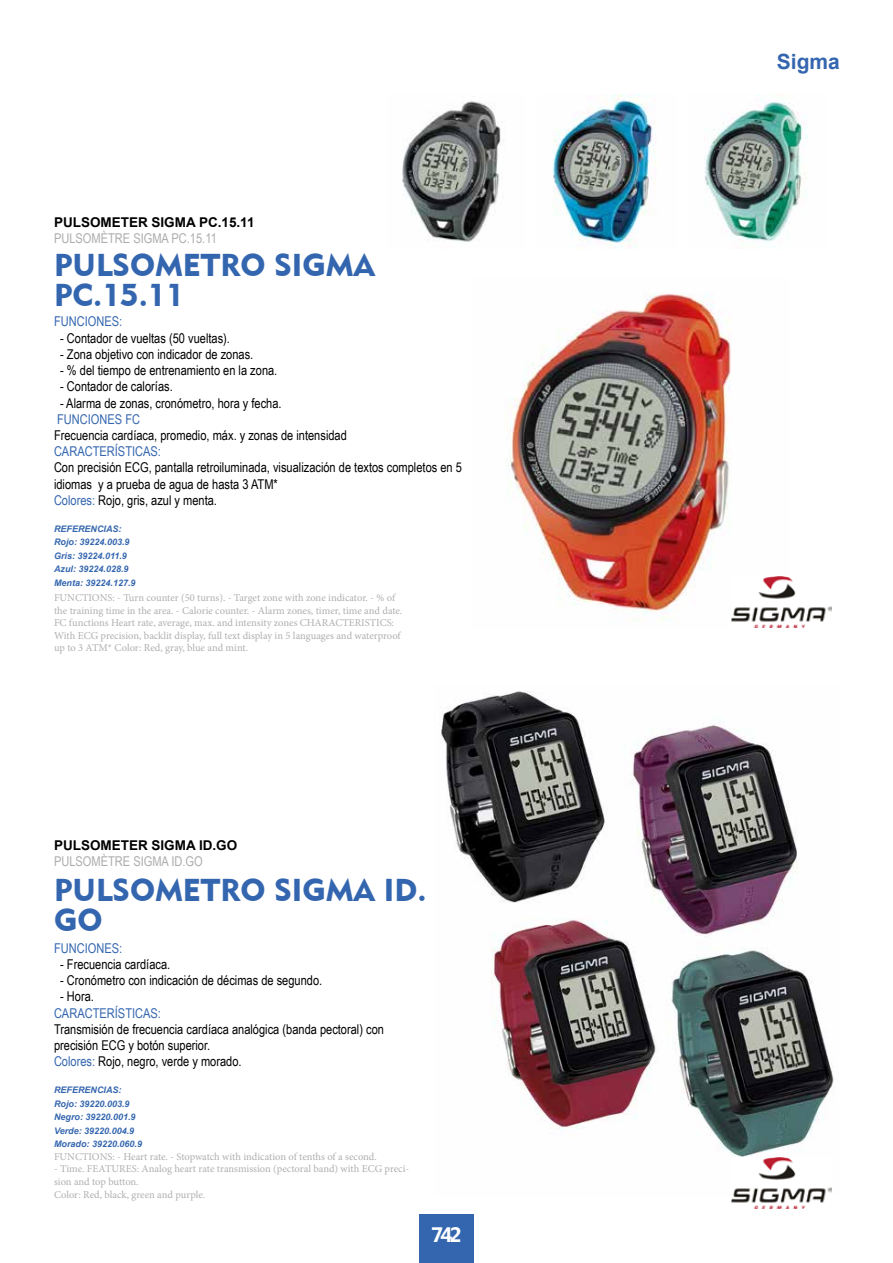
<style>
.page{position:relative;width:893px;height:1263px;background:#fff}
.page>*{position:absolute;margin:0;border:0;box-sizing:border-box;transform-origin:0 0}
.t1{font:31.5px/30px "Geometric 415 BT Black A";color:#3466af}
.t2{font:700 21px "Arial";color:#3466af}
.t3{font:700 21px "Microsoft Phags Pa";color:#fff}
.t4{font:13.5px/16.2px "Arial Narrow";color:#000}
.t5{font:13.5px "Arial Narrow";color:#3466af}
.t6{font:700 13.5px "Arial";color:#000}
.t7{font:13.5px "Arial Narrow";color:#acacac}
.t8{font:10.5px/12.6px "Minion Pro";color:#b1aeae}
.t9{font:italic 700 9px/13.5px "Arial";color:#3466af}
.s1{color:#3466af}
</style>
<div class="page">
<div style="left:419px;top:1214px;width:55px;height:49px;background:#3466af"></div>
<img style="left:440px;top:691px;width:394px;height:502px">
<img style="left:731px;top:1157px;width:100px;height:52px">
<img style="left:506px;top:293px;width:225px;height:329px">
<img style="left:704px;top:101px;width:104px;height:141px">
<img style="left:552px;top:95px;width:104px;height:154px">
<img style="left:402px;top:101px;width:102px;height:141px">
<img style="left:731px;top:576px;width:100px;height:52px">
<p class="t6" style="left:54px;top:213px;width:202px">PULSOMETER SIGMA PC.15.11</p>
<p class="t7" style="left:54px;top:228px;width:164px">PULSOMÈTRE SIGMA PC.15.11</p>
<h1 class="t1" style="left:54px;top:250px;width:322px">PULSOMETRO SIGMA<br>PC.15.11</h1>
<p class="t5" style="left:54px;top:312px;width:70px">FUNCIONES:</p>
<p class="t4" style="left:60px;top:329px;width:171px">- Contador de vueltas (50 vueltas).</p>
<p class="t4" style="left:60px;top:345px;width:195px">- Zona objetivo con indicador de zonas.</p>
<p class="t4" style="left:60px;top:362px;width:219px">- % del tiempo de entrenamiento en la zona.</p>
<p class="t4" style="left:60px;top:378px;width:114px">- Contador de calorías.</p>
<p class="t4" style="left:60px;top:394px;width:223px">- Alarma de zonas, cronómetro, hora y fecha.</p>
<p class="t5" style="left:57px;top:409px;width:85px">FUNCIONES FC</p>
<p class="t4" style="left:54px;top:426px;width:294px">Frecuencia cardíaca, promedio, máx. y zonas de intensidad</p>
<p class="t5" style="left:54px;top:441px;width:109px">CARACTERÍSTICAS:</p>
<p class="t4" style="left:54px;top:459px;width:409px">Con precisión ECG, pantalla retroiluminada, visualización de textos completos en 5 idiomas y a prueba de agua de hasta 3 ATM*<br><span class="s1">Colores:</span> Rojo, gris, azul y menta.</p>
<p class="t9" style="left:54px;top:522px;width:83px">REFERENCIAS:<br>Rojo: 39224.003.9<br>Gris: 39224.011.9<br>Azul: 39224.028.9<br>Menta: 39224.127.9</p>
<p class="t8" style="left:54px;top:591px;width:350px">FUNCTIONS: - Turn counter (50 turns). - Target zone with zone indicator. - % of the training time in the area. - Calorie counter. - Alarm zones, timer, time and date.<br>FC functions Heart rate, average, max. and intensity zones CHARACTERISTICS:<br>With ECG precision, backlit display, full text display in 5 languages and waterproof up to 3 ATM* Color: Red, gray, blue and mint.</p>
<p class="t6" style="left:54px;top:836px;width:185px">PULSOMETER SIGMA ID.GO</p>
<p class="t7" style="left:54px;top:851px;width:150px">PULSOMÈTRE SIGMA ID.GO</p>
<h1 class="t1" style="left:54px;top:874px;width:374px">PULSOMETRO SIGMA ID.<br>GO</h1>
<p class="t5" style="left:54px;top:938px;width:70px">FUNCIONES:</p>
<p class="t4" style="left:60px;top:956px;width:112px">- Frecuencia cardíaca.</p>
<p class="t4" style="left:60px;top:972px;width:264px">- Cronómetro con indicación de décimas de segundo.</p>
<p class="t4" style="left:60px;top:988px;width:35px">- Hora.</p>
<p class="t5" style="left:54px;top:1003px;width:109px">CARACTERÍSTICAS:</p>
<p class="t4" style="left:54px;top:1020px;width:332px">Transmisión de frecuencia cardíaca analógica (banda pectoral) con precisión ECG y botón superior.<br><span class="s1">Colores:</span> Rojo, negro, verde y morado.</p>
<p class="t9" style="left:54px;top:1083px;width:90px">REFERENCIAS:<br>Rojo: 39220.003.9<br>Negro: 39220.001.9<br>Verde: 39220.004.9<br>Morado: 39220.060.9</p>
<p class="t8" style="left:54px;top:1150px;width:324px">FUNCTIONS: - Heart rate. - Stopwatch with indication of tenths of a second.</p>
<p class="t8" style="left:54px;top:1163px;width:357px">- Time. FEATURES: Analog heart rate transmission (pectoral band) with ECG preci&shy;sion and top button.<br>Color: Red, black, green and purple.</p>
<h2 class="t3" style="left:431px;top:1219px;width:32px">742</h2>
<h2 class="t2" style="left:777px;top:47px;width:65px">Sigma</h2>
</div>
